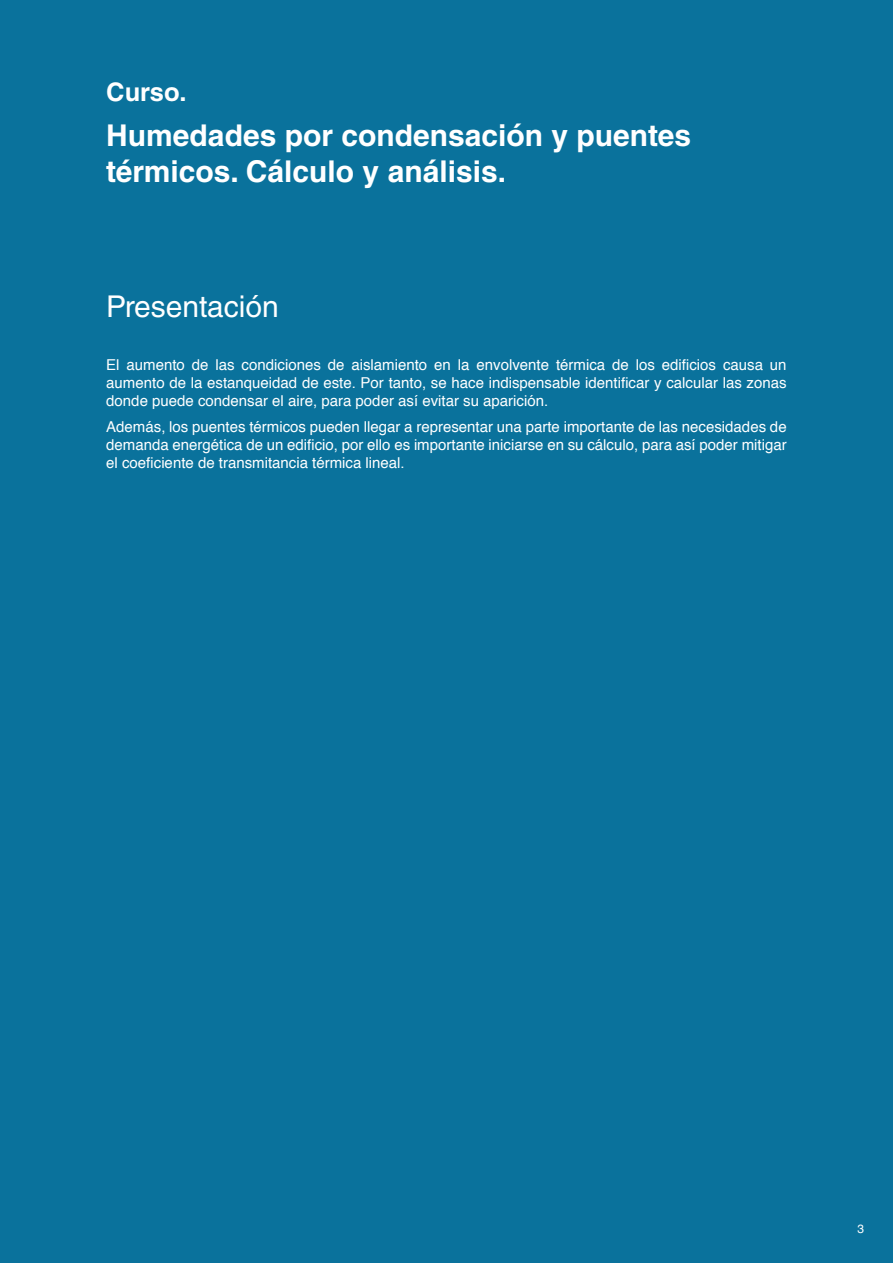
<style>
.page{position:relative;width:893px;height:1263px;background:#0a729c}
.page>*{position:absolute;margin:0;border:0;box-sizing:border-box;transform-origin:0 0}
.titulo_portada{font:700 30px/36px "Helvetica LT Std";color:#fff}
.t1{font:30px "Helvetica LT Std";color:#fff}
.titulo_portada-2{font:700 25.5px "Helvetica LT Std";color:#fff}
.Presentacion{font:15px/18px "Helvetica";color:#fff;text-align:justify}
.texto{font:12px "Helvetica";color:#fff}
.s1{font-family:"Helvetica"}
</style>
<div class="page">
<p class="titulo_portada-2" style="left:106px;top:77px;width:82px">Curso.</p>
<p class="titulo_portada" style="left:106px;top:117px;width:586px">Humedades por condensación y puentes térmicos. <span class="s1">Cálculo y análisis.</span></p>
<p class="t1" style="left:106px;top:289px;width:174px">Presentación</p>
<p class="Presentacion" style="left:106px;top:356px;width:682px">El aumento de las condiciones de aislamiento en la envolvente térmica de los edificios causa un aumento de la estanqueidad de este. Por tanto, se hace indispensable identificar y calcular las zonas donde puede condensar el aire, para poder así evitar su aparición.</p>
<p class="Presentacion" style="left:106px;top:418px;width:682px">Además, los puentes térmicos pueden llegar a representar una parte importante de las necesidades de demanda energética de un edificio, por ello es importante iniciarse en su cálculo, para así poder mitigar el coeficiente de transmitancia térmica lineal.</p>
<p class="texto" style="left:857px;top:1220px;width:8px">3</p>
</div>
